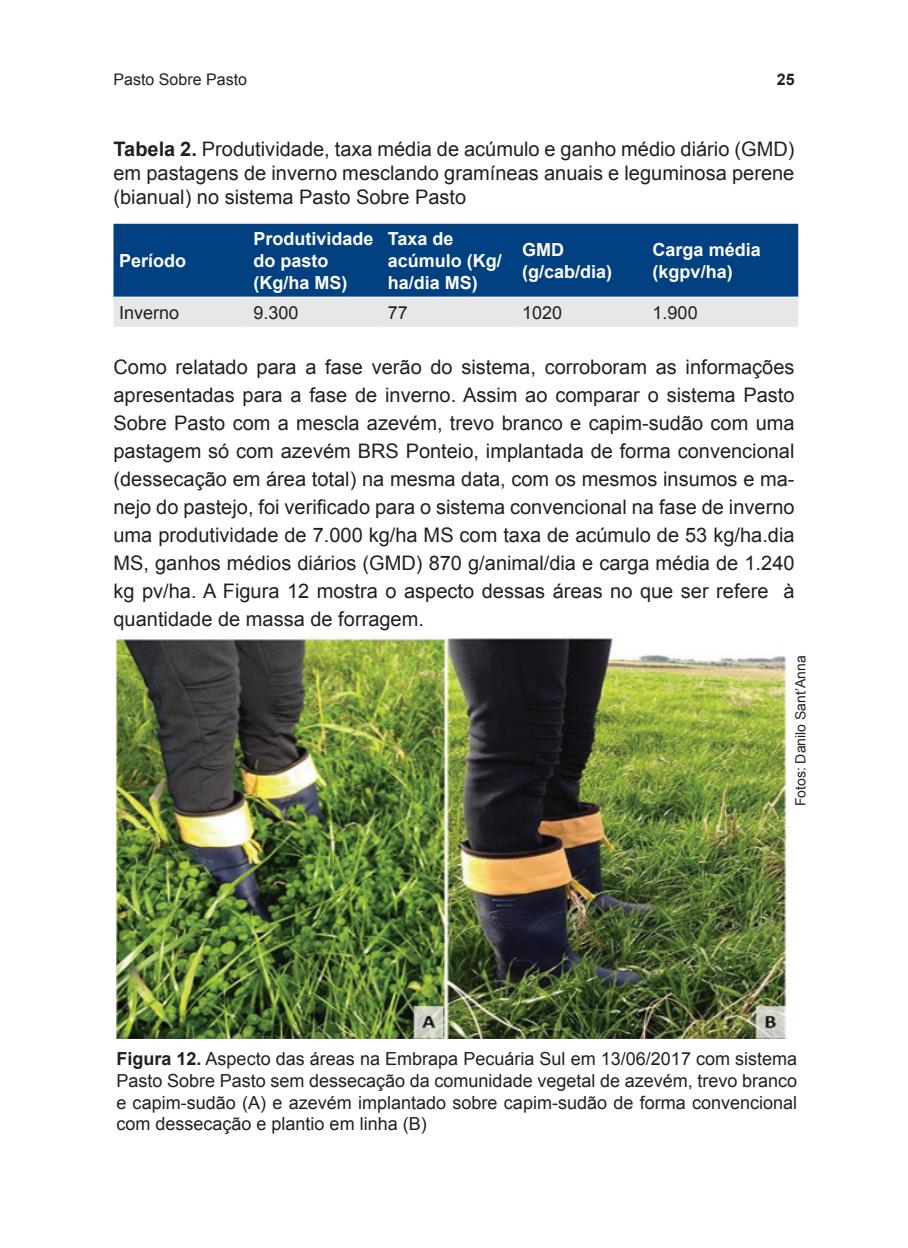
<style>
.page{position:relative;width:908px;height:1248px;background:#fff}
.page>*{position:absolute;margin:0;border:0;box-sizing:border-box;transform-origin:0 0}
.t1{font:20px/28px "Arial";color:#231f20;text-align:justify}
.t2{font:18px/21.6px "Arial";color:#231f20;text-align:justify}
.t3{font:700 18px/21.6px "Arial";color:#fff}
.t4{font:16px "Arial";color:#231f20}
.t5{font:700 16px "Arial";color:#231f20}
.t6{font:14px "Arial";color:#231f20}
.s1{font-weight:700}
</style>
<div class="page">
<div style="left:113px;top:224px;width:684px;height:72px;background:#014081"></div>
<div style="left:113px;top:297px;width:684px;height:30px;background:#e6e7e9"></div>
<img style="left:116px;top:636px;width:671px;height:401px">
<p class="t4" style="left:113px;top:68px;width:135px">Pasto Sobre Pasto</p>
<p class="t5" style="left:776px;top:68px;width:19px">25</p>
<p class="t1" style="left:113px;top:137px;width:682px;line-height:24px"><span class="s1">Tabela 2.</span> Produtividade, taxa média de acúmulo e ganho médio diário (GMD) em pastagens de inverno mesclando gramíneas anuais e leguminosa perene (bianual) no sistema Pasto Sobre Pasto</p>
<p class="t3" style="left:119px;top:250px;width:69px">Período</p>
<p class="t3" style="left:253px;top:228px;width:122px">Produtividade do pasto (Kg/ha MS)</p>
<p class="t3" style="left:387px;top:228px;width:116px">Taxa de acúmulo (Kg/ ha/dia MS)</p>
<p class="t3" style="left:522px;top:239px;width:92px">GMD (g/cab/dia)</p>
<p class="t3" style="left:652px;top:239px;width:110px">Carga média (kgpv/ha)</p>
<p class="t2" style="left:119px;top:301px;width:62px">Inverno</p>
<p class="t2" style="left:253px;top:301px;width:47px">9.300</p>
<p class="t2" style="left:387px;top:301px;width:22px">77</p>
<p class="t2" style="left:522px;top:301px;width:42px">1020</p>
<p class="t2" style="left:652px;top:301px;width:47px">1.900</p>
<p class="t1" style="left:113px;top:353px;width:682px">Como relatado para a fase verão do sistema, corroboram as informações apresentadas para a fase de inverno. Assim ao comparar o sistema Pasto Sobre Pasto com a mescla azevém, trevo branco e capim-sudão com uma pastagem só com azevém BRS Ponteio, implantada de forma convencional (dessecação em área total) na mesma data, com os mesmos insumos e ma&shy;nejo do pastejo, foi verificado para o sistema convencional na fase de inverno uma produtividade de 7.000 kg/ha MS com taxa de acúmulo de 53 kg/ha.dia MS, ganhos médios diários (GMD) 870 g/animal/dia e carga média de 1.240 kg pv/ha. A Figura 12 mostra o aspecto dessas áreas no que ser refere à quantidade de massa de forragem.</p>
<p class="t6" style="left:790px;top:806px;width:152px;rotate:-90deg">Fotos: Danilo Sant’Anna</p>
<p class="t2" style="left:116px;top:1048px;width:682px"><span class="s1">Figura 12.</span> Aspecto das áreas na Embrapa Pecuária Sul em 13/06/2017 com sistema Pasto Sobre Pasto sem dessecação da comunidade vegetal de azevém, trevo branco e capim-sudão (A) e azevém implantado sobre capim-sudão de forma convencional com dessecação e plantio em linha (B)</p>
</div>
